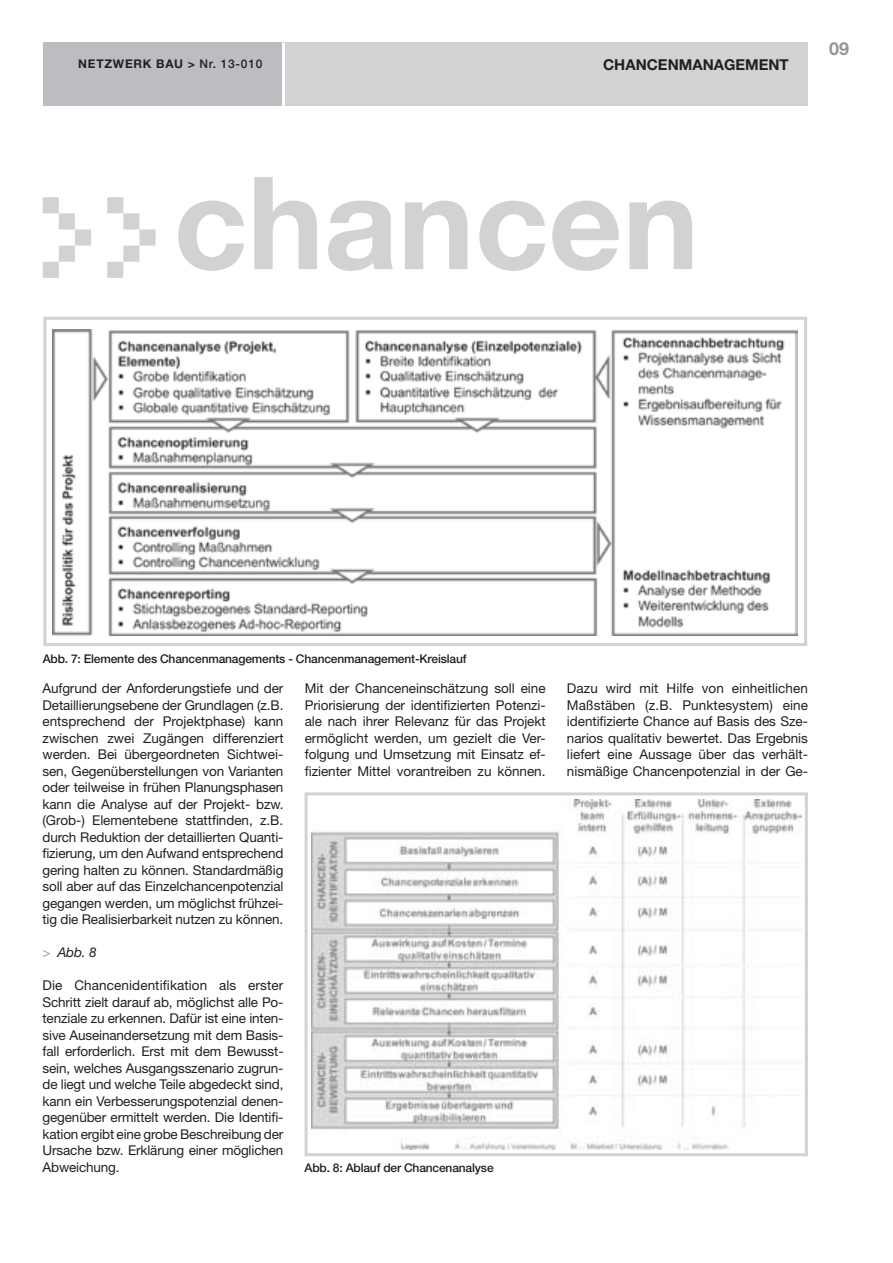
<style>
.page{position:relative;width:893px;height:1263px;background:#fff}
.page>*{position:absolute;margin:0;border:0;box-sizing:border-box;transform-origin:0 0}
.t1{font:700 129px "Helvetica Neue LT Std";color:#d1d2d4}
.t2{font:700 18px "Helvetica Neue LT Std";color:#939598}
.t3{font:700 15px "Helvetica Neue LT Std";color:#231f20}
.t4{font:13.5px/16.5px "Helvetica Neue LT Std";letter-spacing:-.01em;color:#231f20;text-align:justify}
.t5{font:italic 13.5px "Helvetica Neue LT Std";color:#231f20}
.t6{font:500 12px "Helvetica Neue LT Std";letter-spacing:-.015em;color:#231f20}
.t7{font:700 12px "Helvetica Neue LT Std";letter-spacing:.06em;color:#231f20}
.s1{font-weight:500}
.s2{font-style:normal;color:#939598}
</style>
<div class="page">
<div style="left:283px;top:43px;width:525px;height:63px;background:#d1d2d4"></div>
<div style="left:43px;top:43px;width:240px;height:63px;background:#bcbdc0"></div>
<hr style="left:282px;top:43px;width:3px;height:63px;background:#fff">
<svg style="left:43px;top:197px;width:113px;height:81px"></svg>
<img style="left:53px;top:330px;width:745px;height:305px">
<div style="left:43px;top:317px;width:764px;height:329px;border:3px solid #d1d2d4"></div>
<img style="left:311px;top:799px;width:490px;height:350px">
<div style="left:305px;top:792px;width:503px;height:364px;border:3px solid #d1d2d4"></div>
<p class="t7" style="left:78px;top:56px;width:186px">NETZWERK BAU &gt; <span class="s1">Nr. 13-010</span></p>
<p class="t3" style="left:603px;top:56px;width:187px">CHANCENMANAGEMENT</p>
<h2 class="t2" style="left:829px;top:38px;width:22px">09</h2>
<h1 class="t1" style="left:173px;top:143px;width:527px">chancen</h1>
<p class="t6" style="left:43px;top:651px;width:425px">Abb. 7: Elemente des Chancenmanagements - Chancenmanagement-Kreislauf</p>
<p class="t4" style="left:43px;top:680px;width:243px">Aufgrund der Anforderungstiefe und der Detaillierungsebene der Grundlagen (z.B. entsprechend der Projektphase) kann zwischen zwei Zugängen differenziert werden. Bei übergeordneten Sichtwei&shy;sen, Gegenüberstellungen von Varianten oder teilweise in frühen Planungsphasen kann die Analyse auf der Projekt- bzw. (Grob-) Elementebene stattfinden, z.B. durch Reduktion der detaillierten Quanti&shy;fizierung, um den Aufwand entsprechend gering halten zu können. Standardmäßig soll aber auf das Einzelchancenpotenzial gegangen werden, um möglichst frühzei&shy;tig die Realisierbarkeit nutzen zu können.</p>
<p class="t5" style="left:43px;top:944px;width:55px"><span class="s2">&gt;</span> Abb. 8</p>
<p class="t4" style="left:43px;top:977px;width:243px">Die Chancenidentifikation als erster Schritt zielt darauf ab, möglichst alle Po&shy;tenziale zu erkennen. Dafür ist eine inten&shy;sive Auseinandersetzung mit dem Basis&shy;fall erforderlich. Erst mit dem Bewusst&shy;sein, welches Ausgangsszenario zugrun&shy;de liegt und welche Teile abgedeckt sind, kann ein Verbesserungspotenzial denen&shy;gegenüber ermittelt werden. Die Identifi&shy;kation ergibt eine grobe Beschreibung der Ursache bzw. Erklärung einer möglichen Abweichung.</p>
<p class="t4" style="left:305px;top:680px;width:242px">Mit der Chanceneinschätzung soll eine Priorisierung der identifizierten Potenzi&shy;ale nach ihrer Relevanz für das Projekt ermöglicht werden, um gezielt die Ver&shy;folgung und Umsetzung mit Einsatz ef&shy;fizienter Mittel vorantreiben zu können.</p>
<p class="t4" style="left:567px;top:680px;width:243px">Dazu wird mit Hilfe von einheitlichen Maßstäben (z.B. Punktesystem) eine identifizierte Chance auf Basis des Sze&shy;narios qualitativ bewertet. Das Ergebnis liefert eine Aussage über das verhält&shy;nismäßige Chancenpotenzial in der Ge-</p>
<p class="t6" style="left:305px;top:1160px;width:191px">Abb. 8: Ablauf der Chancenanalyse</p>
</div>
